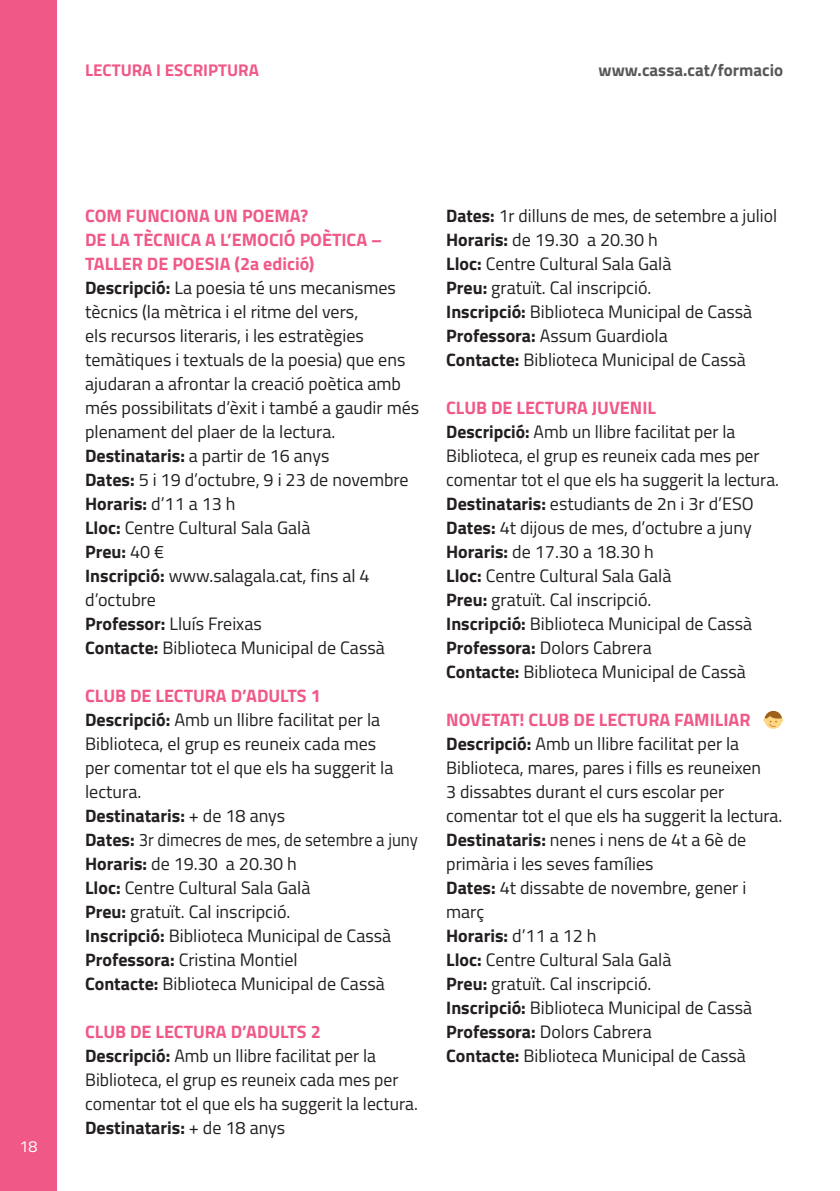
<style>
.page{position:relative;width:840px;height:1191px;background:#fff}
.page>*{position:absolute;margin:0;border:0;box-sizing:border-box;transform-origin:0 0}
.t1{font:18px/24px "Titillium Web";color:#231f20}
.t2{font:700 18px/24px "Titillium Web";color:#f05987}
.t3{font:700 18px "Titillium Web";color:#231f20}
.t4{font:18px "Titillium Web";color:#231f20;scale:.93 1}
.t5{font:700 17px "Titillium Web";color:#57585a}
.t6{font:700 17px "Titillium Web";color:#f05987}
.t7{font:16px "Titillium Web";color:#fff}
.s1{font-weight:700}
.s2{font-weight:400}
</style>
<div class="page">
<div style="left:0;top:0;width:57px;height:1191px;background:#f05987"></div>
<svg style="left:763px;top:711px;width:19px;height:18px"></svg>
<p class="t6" style="left:85px;top:57px;width:175px">LECTURA I ESCRIPTURA</p>
<p class="t5" style="left:598px;top:57px;width:186px">www.cassa.cat/formacio</p>
<p class="t7" style="left:19px;top:1135px;width:19px">18</p>
<p class="t2" style="left:85px;top:202px;width:224px">COM FUNCIONA UN POEMA?</p>
<p class="t2" style="left:85px;top:226px;width:298px">DE LA TÈCNICA A L’EMOCIÓ POÈTICA –<br>TALLER DE POESIA (2a edició)</p>
<p class="t1" style="left:85px;top:274px;width:335px"><span class="s1">Descripció:</span> La poesia té uns mecanismes tècnics (la mètrica i el ritme del vers,<br>els recursos literaris, i les estratègies temàtiques i textuals de la poesia) que ens ajudaran a afrontar la creació poètica amb més possibilitats d’èxit i també a gaudir més plenament del plaer de la lectura.</p>
<p class="t1" style="left:85px;top:442px;width:246px"><span class="s1">Destinataris:</span> a partir de 16 anys</p>
<p class="t1" style="left:85px;top:466px;width:325px"><span class="s1">Dates:</span> 5 i 19 d’octubre, 9 i 23 de novembre</p>
<p class="t3" style="left:85px;top:490px;width:152px">Horaris: <span class="s2">d’11 a 13 h</span></p>
<p class="t1" style="left:85px;top:514px;width:226px"><span class="s1">Lloc:</span> Centre Cultural Sala Galà</p>
<p class="t3" style="left:85px;top:538px;width:81px">Preu: <span class="s2">40 €</span></p>
<p class="t1" style="left:85px;top:562px;width:286px"><span class="s1">Inscripció:</span> www.salagala.cat, fins al 4 d’octubre</p>
<p class="t1" style="left:85px;top:610px;width:178px"><span class="s1">Professor:</span> Lluís Freixas</p>
<p class="t1" style="left:85px;top:634px;width:301px"><span class="s1">Contacte:</span> Biblioteca Municipal de Cassà</p>
<p class="t2" style="left:85px;top:682px;width:237px">CLUB DE LECTURA D’ADULTS 1</p>
<p class="t1" style="left:85px;top:706px;width:309px"><span class="s1">Descripció:</span> Amb un llibre facilitat per la<br>Biblioteca, el grup es reuneix cada mes per comentar tot el que els ha suggerit la lectura.</p>
<p class="t3" style="left:85px;top:802px;width:201px">Destinataris: <span class="s2">+ de 18 anys</span></p>
<p class="t4" style="left:85px;top:826px;width:359px"><span class="s1">Dates:</span> 3r dimecres de mes, de setembre a juny</p>
<p class="t1" style="left:85px;top:850px;width:213px"><span class="s1">Horaris:</span> de 19.30 a 20.30 h</p>
<p class="t1" style="left:85px;top:874px;width:226px"><span class="s1">Lloc:</span> Centre Cultural Sala Galà</p>
<p class="t1" style="left:85px;top:898px;width:207px"><span class="s1">Preu:</span> gratuït. Cal inscripció.</p>
<p class="t1" style="left:85px;top:922px;width:307px"><span class="s1">Inscripció:</span> Biblioteca Municipal de Cassà</p>
<p class="t1" style="left:85px;top:946px;width:214px"><span class="s1">Professora:</span> Cristina Montiel</p>
<p class="t1" style="left:85px;top:970px;width:301px"><span class="s1">Contacte:</span> Biblioteca Municipal de Cassà</p>
<p class="t2" style="left:85px;top:1018px;width:237px">CLUB DE LECTURA D’ADULTS 2</p>
<p class="t1" style="left:85px;top:1042px;width:334px"><span class="s1">Descripció:</span> Amb un llibre facilitat per la<br>Biblioteca, el grup es reuneix cada mes per comentar tot el que els ha suggerit la lectura.</p>
<p class="t3" style="left:85px;top:1114px;width:201px">Destinataris: <span class="s2">+ de 18 anys</span></p>
<p class="t1" style="left:446px;top:202px;width:332px"><span class="s1">Dates:</span> 1r dilluns de mes, de setembre a juliol</p>
<p class="t1" style="left:446px;top:226px;width:213px"><span class="s1">Horaris:</span> de 19.30 a 20.30 h</p>
<p class="t1" style="left:446px;top:250px;width:226px"><span class="s1">Lloc:</span> Centre Cultural Sala Galà</p>
<p class="t1" style="left:446px;top:274px;width:207px"><span class="s1">Preu:</span> gratuït. Cal inscripció.</p>
<p class="t1" style="left:446px;top:298px;width:307px"><span class="s1">Inscripció:</span> Biblioteca Municipal de Cassà</p>
<p class="t1" style="left:446px;top:322px;width:223px"><span class="s1">Professora:</span> Assum Guardiola</p>
<p class="t1" style="left:446px;top:346px;width:301px"><span class="s1">Contacte:</span> Biblioteca Municipal de Cassà</p>
<p class="t2" style="left:446px;top:394px;width:211px">CLUB DE LECTURA JUVENIL</p>
<p class="t1" style="left:446px;top:418px;width:334px"><span class="s1">Descripció:</span> Amb un llibre facilitat per la<br>Biblioteca, el grup es reuneix cada mes per comentar tot el que els ha suggerit la lectura.</p>
<p class="t1" style="left:446px;top:490px;width:309px"><span class="s1">Destinataris:</span> estudiants de 2n i 3r d’ESO</p>
<p class="t1" style="left:446px;top:514px;width:307px"><span class="s1">Dates:</span> 4t dijous de mes, d’octubre a juny</p>
<p class="t1" style="left:446px;top:538px;width:209px"><span class="s1">Horaris:</span> de 17.30 a 18.30 h</p>
<p class="t1" style="left:446px;top:562px;width:226px"><span class="s1">Lloc:</span> Centre Cultural Sala Galà</p>
<p class="t1" style="left:446px;top:586px;width:207px"><span class="s1">Preu:</span> gratuït. Cal inscripció.</p>
<p class="t1" style="left:446px;top:610px;width:307px"><span class="s1">Inscripció:</span> Biblioteca Municipal de Cassà</p>
<p class="t1" style="left:446px;top:634px;width:207px"><span class="s1">Professora:</span> Dolors Cabrera</p>
<p class="t1" style="left:446px;top:658px;width:301px"><span class="s1">Contacte:</span> Biblioteca Municipal de Cassà</p>
<p class="t2" style="left:446px;top:706px;width:306px">NOVETAT! CLUB DE LECTURA FAMILIAR</p>
<p class="t1" style="left:446px;top:730px;width:337px"><span class="s1">Descripció:</span> Amb un llibre facilitat per la Biblioteca, mares, pares i fills es reuneixen<br>3 dissabtes durant el curs escolar per comentar tot el que els ha suggerit la lectura.</p>
<p class="t1" style="left:446px;top:826px;width:301px"><span class="s1">Destinataris:</span> nenes i nens de 4t a 6è de primària i les seves famílies</p>
<p class="t1" style="left:446px;top:874px;width:301px"><span class="s1">Dates:</span> 4t dissabte de novembre, gener i març</p>
<p class="t3" style="left:446px;top:922px;width:152px">Horaris: <span class="s2">d’11 a 12 h</span></p>
<p class="t1" style="left:446px;top:946px;width:226px"><span class="s1">Lloc:</span> Centre Cultural Sala Galà</p>
<p class="t1" style="left:446px;top:970px;width:207px"><span class="s1">Preu:</span> gratuït. Cal inscripció.</p>
<p class="t1" style="left:446px;top:994px;width:307px"><span class="s1">Inscripció:</span> Biblioteca Municipal de Cassà</p>
<p class="t1" style="left:446px;top:1018px;width:207px"><span class="s1">Professora:</span> Dolors Cabrera</p>
<p class="t1" style="left:446px;top:1042px;width:301px"><span class="s1">Contacte:</span> Biblioteca Municipal de Cassà</p>
</div>
